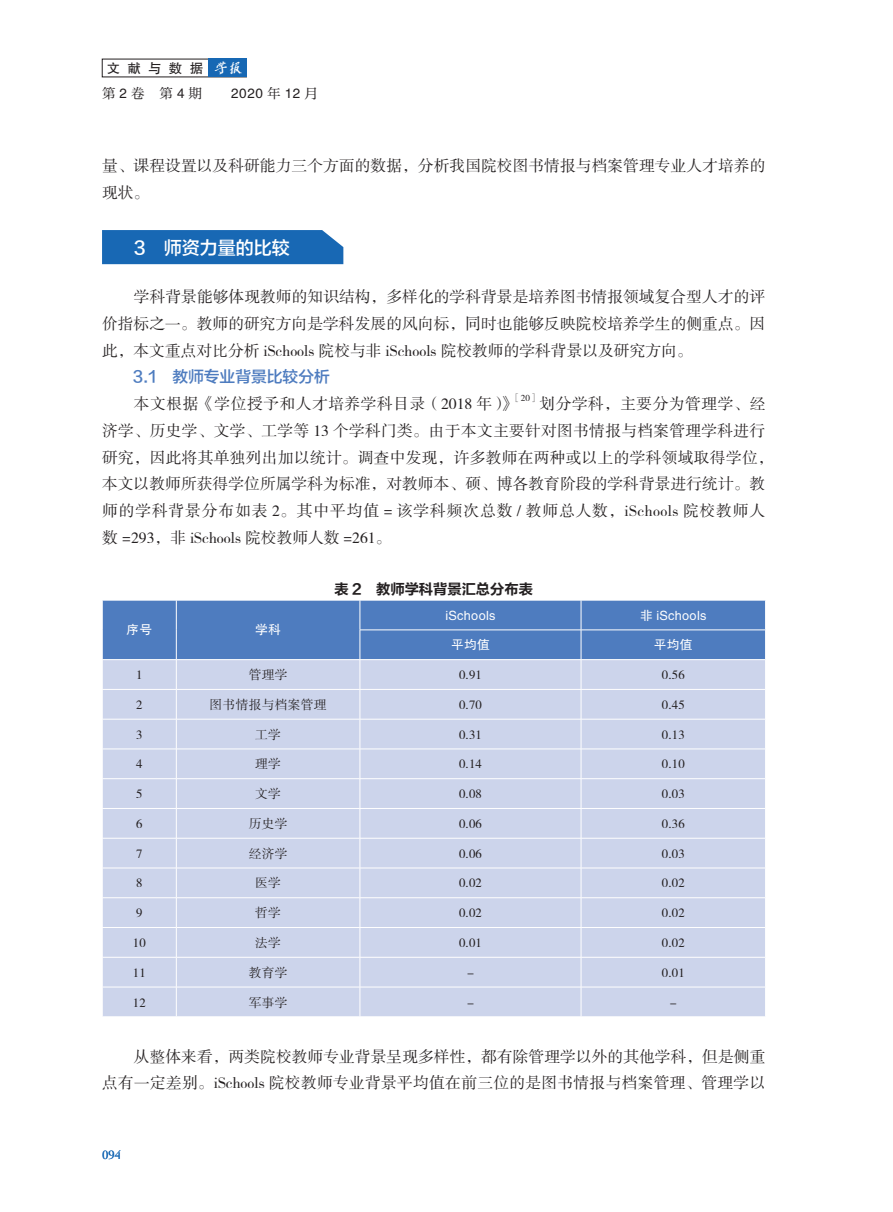
<style>
.page{position:relative;width:893px;height:1212px;background:#fff}
.page>*{position:absolute;margin:0;border:0;box-sizing:border-box;transform-origin:0 0}
.t1{font:18px "FZLTZHK GBK1 0";color:#fff}
.t2{font:15.75px/26.7px "FZSSK GBK1 0";letter-spacing:.005em;color:#231f20}
.t3{font:15.75px "FZSSK GBK1 0";letter-spacing:.03em;color:#231f20}
.t4{font:15.75px "FZLTZHK GBK1 0";color:#4e7cbf}
.t5{font:14.25px "FZLTCHK GBK1 0";color:#231f20}
.t6{font:13.5px "FZHTK GBK1 0";letter-spacing:.295em;color:#231f20}
.t7{font:13.5px "FZXIYSK GBK1 0";color:#231f20}
.t8{font:12.75px "FZSSK GBK1 0";letter-spacing:.02em;color:#231f20}
.t9{font:12.75px "FZHTK GBK1 0";letter-spacing:.02em;color:#fff}
.t10{font:12.75px "Cochin";color:#1768b4}
.t11{font:9.15px "FZSSK GBK1 0";color:#231f20}
.s1{font-family:"Cai Yun Han Mao Bi Xing jian";color:#fff}
.s2{font-family:"FZHTK GBK1 0"}
.s3{font-family:"FZXIYSK GBK1 0"}
</style>
<div class="page">
<div style="left:208px;top:59px;width:39px;height:18px;background:#1768b4"></div>
<div style="left:103px;top:690px;width:662px;height:326px;background:#ccd4eb"></div>
<svg style="left:102px;top:600px;width:664px;height:89px;background:#7c9ccf"></svg>
<hr style="left:176px;top:689px;width:1px;height:30px;background:#fff">
<hr style="left:360px;top:689px;width:1px;height:30px;background:#fff">
<hr style="left:581px;top:689px;width:1px;height:30px;background:#fff">
<hr style="left:102px;top:719px;width:74px;height:1px;background:#fff">
<hr style="left:176px;top:719px;width:184px;height:1px;background:#fff">
<hr style="left:176px;top:719px;width:1px;height:30px;background:#fff">
<hr style="left:360px;top:719px;width:221px;height:1px;background:#fff">
<hr style="left:360px;top:719px;width:1px;height:30px;background:#fff">
<hr style="left:581px;top:719px;width:185px;height:1px;background:#fff">
<hr style="left:581px;top:719px;width:1px;height:30px;background:#fff">
<hr style="left:102px;top:749px;width:74px;height:1px;background:#fff">
<hr style="left:176px;top:749px;width:184px;height:1px;background:#fff">
<hr style="left:360px;top:749px;width:221px;height:1px;background:#fff">
<hr style="left:581px;top:749px;width:185px;height:1px;background:#fff">
<hr style="left:102px;top:778px;width:74px;height:1px;background:#fff">
<hr style="left:176px;top:778px;width:184px;height:1px;background:#fff">
<hr style="left:360px;top:778px;width:221px;height:1px;background:#fff">
<hr style="left:581px;top:778px;width:185px;height:1px;background:#fff">
<hr style="left:102px;top:808px;width:74px;height:1px;background:#fff">
<hr style="left:176px;top:808px;width:184px;height:1px;background:#fff">
<svg style="left:176px;top:750px;width:1px;height:88px"></svg>
<hr style="left:360px;top:808px;width:221px;height:1px;background:#fff">
<svg style="left:360px;top:749px;width:1px;height:89px"></svg>
<hr style="left:581px;top:808px;width:185px;height:1px;background:#fff">
<svg style="left:581px;top:749px;width:1px;height:89px"></svg>
<hr style="left:102px;top:838px;width:74px;height:1px;background:#fff">
<hr style="left:176px;top:838px;width:184px;height:1px;background:#fff">
<hr style="left:176px;top:838px;width:1px;height:30px;background:#fff">
<hr style="left:360px;top:838px;width:221px;height:1px;background:#fff">
<hr style="left:360px;top:838px;width:1px;height:30px;background:#fff">
<hr style="left:581px;top:838px;width:185px;height:1px;background:#fff">
<hr style="left:581px;top:838px;width:1px;height:30px;background:#fff">
<hr style="left:102px;top:868px;width:74px;height:1px;background:#fff">
<hr style="left:176px;top:868px;width:184px;height:1px;background:#fff">
<hr style="left:360px;top:868px;width:221px;height:1px;background:#fff">
<hr style="left:581px;top:868px;width:185px;height:1px;background:#fff">
<hr style="left:102px;top:897px;width:74px;height:1px;background:#fff">
<hr style="left:176px;top:897px;width:184px;height:1px;background:#fff">
<hr style="left:360px;top:897px;width:221px;height:1px;background:#fff">
<hr style="left:581px;top:897px;width:185px;height:1px;background:#fff">
<hr style="left:102px;top:927px;width:74px;height:1px;background:#fff">
<hr style="left:176px;top:927px;width:184px;height:1px;background:#fff">
<svg style="left:176px;top:869px;width:1px;height:88px"></svg>
<hr style="left:360px;top:927px;width:221px;height:1px;background:#fff">
<svg style="left:360px;top:868px;width:1px;height:89px"></svg>
<hr style="left:581px;top:927px;width:185px;height:1px;background:#fff">
<svg style="left:581px;top:868px;width:1px;height:89px"></svg>
<hr style="left:102px;top:957px;width:74px;height:1px;background:#fff">
<hr style="left:176px;top:957px;width:184px;height:1px;background:#fff">
<hr style="left:176px;top:957px;width:1px;height:30px;background:#fff">
<hr style="left:360px;top:957px;width:221px;height:1px;background:#fff">
<hr style="left:360px;top:957px;width:1px;height:30px;background:#fff">
<hr style="left:581px;top:957px;width:185px;height:1px;background:#fff">
<hr style="left:581px;top:957px;width:1px;height:30px;background:#fff">
<hr style="left:102px;top:987px;width:74px;height:1px;background:#fff">
<hr style="left:176px;top:987px;width:184px;height:1px;background:#fff">
<svg style="left:176px;top:988px;width:1px;height:28px"></svg>
<hr style="left:360px;top:987px;width:221px;height:1px;background:#fff">
<svg style="left:360px;top:987px;width:1px;height:29px"></svg>
<hr style="left:581px;top:987px;width:185px;height:1px;background:#fff">
<svg style="left:581px;top:987px;width:1px;height:29px"></svg>
<svg style="left:102px;top:230px;width:241px;height:34px;background:#206db6"></svg>
<div style="left:135px;top:239px;width:191px;height:17px;background:#1868b4"></div>
<p class="t6" style="left:107px;top:61px;width:137px">文献与数据 <span class="s1">学报</span></p>
<p class="t7" style="left:102px;top:85px;width:102px">第<span class="s2">2</span>卷 第<span class="s2">4</span>期</p>
<p class="t6" style="left:231px;top:86px;width:88px">2020 <span class="s3">年</span> 12 <span class="s3">月</span></p>
<p class="t2" style="left:102px;top:153px;width:665px">量、课程设置以及科研能力三个方面的数据，分析我国院校图书情报与档案管理专业人才培养的现状。</p>
<p class="t1" style="left:134px;top:238px;width:157px">3 师资力量的比较</p>
<p class="t2" style="left:102px;top:284px;width:665px;text-align:justify;text-indent:32px">学科背景能够体现教师的知识结构，多样化的学科背景是培养图书情报领域复合型人才的评价指标之一。教师的研究方向是学科发展的风向标，同时也能够反映院校培养学生的侧重点。因此，本文重点对比分析 iSchools 院校与非 iSchools 院校教师的学科背景以及研究方向。</p>
<p class="t4" style="left:133px;top:368px;width:199px">3.1 教师专业背景比较分析</p>
<p class="t3" style="left:134px;top:395px;width:384px">本文根据《学位授予和人才培养学科目录（2018 年）》</p>
<p class="t11" style="left:512px;top:393px;width:29px">［20］</p>
<p class="t2" style="left:102px;top:391px;width:673px;text-indent:437px">划分学科，主要分为管理学、经济学、历史学、文学、工学等 13 个学科门类。由于本文主要针对图书情报与档案管理学科进行研究，因此将其单独列出加以统计。调查中发现，许多教师在两种或以上的学科领域取得学位，本文以教师所获得学位所属学科为标准，对教师本、硕、博各教育阶段的学科背景进行统计。教师的学科背景分布如表 2。其中平均值 = 该学科频次总数 / 教师总人数，iSchools 院校教师人数 =293，非 iSchools 院校教师人数 =261。</p>
<p class="t5" style="left:334px;top:581px;width:200px">表 2 教师学科背景汇总分布表</p>
<p class="t9" style="left:126px;top:623px;width:27px">序号</p>
<p class="t9" style="left:255px;top:623px;width:27px">学科</p>
<p class="t9" style="left:445px;top:608px;width:51px">iSchools</p>
<p class="t9" style="left:640px;top:608px;width:68px">非 iSchools</p>
<p class="t9" style="left:451px;top:638px;width:40px">平均值</p>
<p class="t9" style="left:654px;top:638px;width:40px">平均值</p>
<p class="t8" style="left:136px;top:668px;width:8px">1</p>
<p class="t8" style="left:249px;top:668px;width:40px">管理学</p>
<p class="t8" style="left:459px;top:668px;width:24px">0.91</p>
<p class="t8" style="left:662px;top:668px;width:24px">0.56</p>
<p class="t8" style="left:136px;top:698px;width:8px">2</p>
<p class="t8" style="left:210px;top:698px;width:118px">图书情报与档案管理</p>
<p class="t8" style="left:459px;top:698px;width:24px">0.70</p>
<p class="t8" style="left:662px;top:698px;width:24px">0.45</p>
<p class="t8" style="left:136px;top:728px;width:8px">3</p>
<p class="t8" style="left:255px;top:728px;width:27px">工学</p>
<p class="t8" style="left:459px;top:728px;width:24px">0.31</p>
<p class="t8" style="left:662px;top:728px;width:24px">0.13</p>
<p class="t8" style="left:136px;top:757px;width:8px">4</p>
<p class="t8" style="left:255px;top:757px;width:27px">理学</p>
<p class="t8" style="left:459px;top:757px;width:24px">0.14</p>
<p class="t8" style="left:662px;top:757px;width:24px">0.10</p>
<p class="t8" style="left:136px;top:787px;width:8px">5</p>
<p class="t8" style="left:255px;top:787px;width:27px">文学</p>
<p class="t8" style="left:459px;top:787px;width:24px">0.08</p>
<p class="t8" style="left:662px;top:787px;width:24px">0.03</p>
<p class="t8" style="left:136px;top:817px;width:8px">6</p>
<p class="t8" style="left:249px;top:817px;width:40px">历史学</p>
<p class="t8" style="left:459px;top:817px;width:24px">0.06</p>
<p class="t8" style="left:662px;top:817px;width:24px">0.36</p>
<p class="t8" style="left:136px;top:847px;width:8px">7</p>
<p class="t8" style="left:249px;top:847px;width:40px">经济学</p>
<p class="t8" style="left:459px;top:847px;width:24px">0.06</p>
<p class="t8" style="left:662px;top:847px;width:24px">0.03</p>
<p class="t8" style="left:136px;top:876px;width:8px">8</p>
<p class="t8" style="left:255px;top:876px;width:27px">医学</p>
<p class="t8" style="left:459px;top:876px;width:24px">0.02</p>
<p class="t8" style="left:662px;top:876px;width:24px">0.02</p>
<p class="t8" style="left:136px;top:906px;width:8px">9</p>
<p class="t8" style="left:255px;top:906px;width:27px">哲学</p>
<p class="t8" style="left:459px;top:906px;width:24px">0.02</p>
<p class="t8" style="left:662px;top:906px;width:24px">0.02</p>
<p class="t8" style="left:133px;top:936px;width:14px">10</p>
<p class="t8" style="left:255px;top:936px;width:27px">法学</p>
<p class="t8" style="left:459px;top:936px;width:24px">0.01</p>
<p class="t8" style="left:662px;top:936px;width:24px">0.02</p>
<p class="t8" style="left:133px;top:966px;width:14px">11</p>
<p class="t8" style="left:249px;top:966px;width:40px">教育学</p>
<p class="t8" style="left:467px;top:966px;width:8px">-</p>
<p class="t8" style="left:662px;top:966px;width:24px">0.01</p>
<p class="t8" style="left:133px;top:995px;width:14px">12</p>
<p class="t8" style="left:249px;top:995px;width:40px">军事学</p>
<p class="t8" style="left:467px;top:995px;width:8px">-</p>
<p class="t8" style="left:670px;top:995px;width:8px">-</p>
<p class="t2" style="left:102px;top:1043px;width:665px;text-align:right">从整体来看，两类院校教师专业背景呈现多样性，都有除管理学以外的其他学科，但是侧重<br>点有一定差别。iSchools 院校教师专业背景平均值在前三位的是图书情报与档案管理、管理学以</p>
<p class="t10" style="left:102px;top:1146px;width:21px">094</p>
</div>
